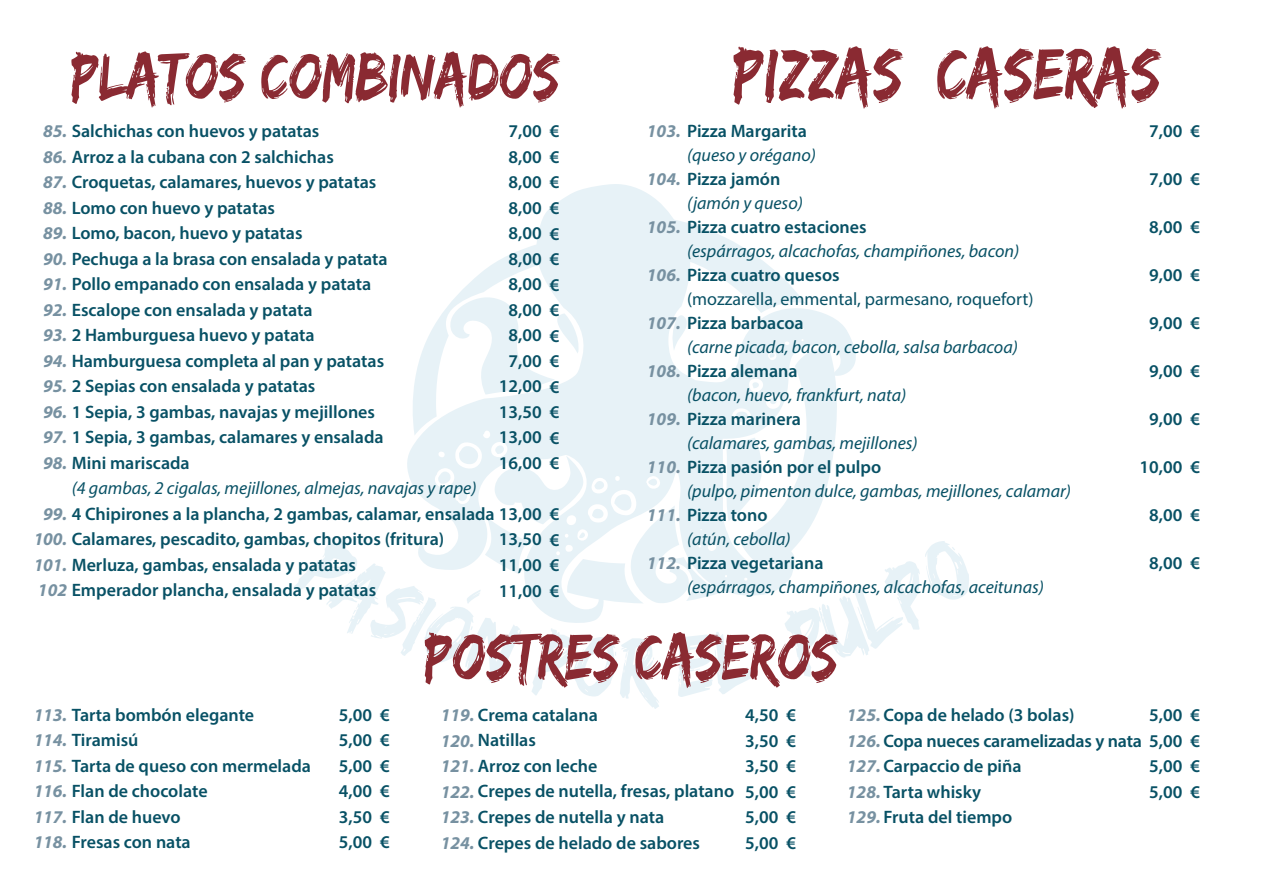
<style>
.page{position:relative;width:1263px;height:893px;background:#fff}
.page>*{position:absolute;margin:0;border:0;box-sizing:border-box;transform-origin:0 0}
.t1{font:75px "Edo SZ";color:#8a2a32;scale:.82 1}
.t2{font:67.5px "Edo SZ";color:#8a2a32;scale:.82 1}
.t3{font:600 18px/25.5px "Myriad Pro";color:#085165;text-align:justify}
.t4{font:italic 18px/25.5px "Myriad Pro";color:#085165}
.t5{font:18px "Myriad Pro";color:#085165}
.s1{font-weight:700;font-style:italic;color:#7791a1}
.s2{font-weight:700;color:#7791a1}
.s3{font-weight:600;font-style:normal}
</style>
<div class="page">
<svg style="left:457px;top:184px;width:342px;height:112px;fill:#e7f2f7"></svg>
<svg style="left:294px;top:296px;width:675px;height:413px"></svg>
<h2 class="t2" style="left:71px;top:37px;width:597px">PLATOS COMBINADOS</h2>
<p class="t3" style="left:43px;top:118px;width:278px"><span class="s1">85.</span> Salchichas con huevos y patatas</p>
<p class="t3" style="left:43px;top:144px;width:292px"><span class="s1">86.</span> Arroz a la cubana con 2 salchichas</p>
<p class="t3" style="left:43px;top:169px;width:335px"><span class="s1">87.</span> Croquetas, calamares, huevos y patatas</p>
<p class="t3" style="left:43px;top:195px;width:233px"><span class="s1">88.</span> Lomo con huevo y patatas</p>
<p class="t3" style="left:43px;top:220px;width:261px"><span class="s1">89.</span> Lomo, bacon, huevo y patatas</p>
<p class="t3" style="left:43px;top:246px;width:346px"><span class="s1">90.</span> Pechuga a la brasa con ensalada y patata</p>
<p class="t3" style="left:43px;top:271px;width:330px"><span class="s1">91.</span> Pollo empanado con ensalada y patata</p>
<p class="t3" style="left:43px;top:297px;width:271px"><span class="s1">92.</span> Escalope con ensalada y patata</p>
<p class="t3" style="left:43px;top:322px;width:273px"><span class="s1">93.</span> 2 Hamburguesa huevo y patata</p>
<p class="t3" style="left:43px;top:348px;width:343px"><span class="s1">94.</span> Hamburguesa completa al pan y patatas</p>
<p class="t3" style="left:43px;top:373px;width:274px"><span class="s1">95.</span> 2 Sepias con ensalada y patatas</p>
<p class="t3" style="left:43px;top:399px;width:334px"><span class="s1">96.</span> 1 Sepia, 3 gambas, navajas y mejillones</p>
<p class="t3" style="left:43px;top:424px;width:342px"><span class="s1">97.</span> 1 Sepia, 3 gambas, calamares y ensalada</p>
<p class="t4" style="left:72px;top:450px;width:406px;text-indent:-29px"><span class="s2">98.</span> <span class="s3">Mini mariscada<br></span>(4 gambas, 2 cigalas, mejillones, almejas, navajas y rape)</p>
<p class="t3" style="left:33px;top:501px;width:510px;text-align:left;text-indent:10px"><span class="s1">99.</span> 4 Chipirones a la plancha, 2 gambas, calamar, ensalada 13,00<br><span class="s1">100.</span> Calamares, pescadito, gambas, chopitos (fritura)<br><span class="s1">101.</span> Merluza, gambas, ensalada y patatas<br><span class="s1">102</span> Emperador plancha, ensalada y patatas</p>
<p class="t3" style="left:499px;top:118px;width:44px;text-align:center">7,00<br>8,00<br>8,00<br>8,00<br>8,00<br>8,00<br>8,00<br>8,00<br>8,00<br>7,00<br>12,00<br>13,50<br>13,00<br>16,00</p>
<p class="t3" style="left:550px;top:118px;width:11px">€ € € € € € € € € € € € € €</p>
<p class="t3" style="left:550px;top:501px;width:11px">€ € € €</p>
<p class="t3" style="left:499px;top:526px;width:44px">13,50<br>11,00<br>11,00</p>
<h1 class="t1" style="left:733px;top:30px;width:523px">PIZZAS CASERAS</h1>
<p class="t3" style="left:647px;top:118px;width:162px"><span class="s1">103.</span> Pizza Margarita</p>
<p class="t4" style="left:687px;top:142px;width:130px">(queso y orégano)</p>
<p class="t3" style="left:647px;top:166px;width:135px"><span class="s1">104.</span> Pizza jamón</p>
<p class="t4" style="left:687px;top:190px;width:117px">(jamón y queso)</p>
<p class="t3" style="left:647px;top:214px;width:221px"><span class="s1">105.</span> Pizza cuatro estaciones</p>
<p class="t4" style="left:687px;top:238px;width:334px">(espárragos, alcachofas, champiñones, bacon)</p>
<p class="t3" style="left:647px;top:262px;width:194px"><span class="s1">106.</span> Pizza cuatro quesos</p>
<p class="t5" style="left:687px;top:288px;width:348px">(mozzarella, emmental, parmesano, roquefort)</p>
<p class="t3" style="left:647px;top:310px;width:158px"><span class="s1">107.</span> Pizza barbacoa</p>
<p class="t4" style="left:687px;top:334px;width:332px">(carne picada, bacon, cebolla, salsa barbacoa)</p>
<p class="t3" style="left:647px;top:358px;width:152px"><span class="s1">108.</span> Pizza alemana</p>
<p class="t4" style="left:687px;top:382px;width:221px">(bacon, huevo, frankfurt, nata)</p>
<p class="t3" style="left:647px;top:406px;width:156px"><span class="s1">109.</span> Pizza marinera</p>
<p class="t4" style="left:687px;top:430px;width:232px">(calamares, gambas, mejillones)</p>
<p class="t3" style="left:647px;top:454px;width:236px"><span class="s1">110.</span> Pizza pasión por el pulpo</p>
<p class="t4" style="left:687px;top:478px;width:385px">(pulpo, pimenton dulce, gambas, mejillones, calamar)</p>
<p class="t3" style="left:647px;top:502px;width:122px"><span class="s1">111.</span> Pizza tono</p>
<p class="t4" style="left:687px;top:526px;width:105px">(atún, cebolla)</p>
<p class="t3" style="left:647px;top:550px;width:178px"><span class="s1">112.</span> Pizza vegetariana</p>
<p class="t4" style="left:687px;top:574px;width:358px">(espárragos, champiñones, alcachofas, aceitunas)</p>
<p class="t3" style="left:1149px;top:118px;width:35px">7,00</p>
<p class="t3" style="left:1149px;top:166px;width:35px">7,00</p>
<p class="t3" style="left:1149px;top:214px;width:35px">8,00</p>
<p class="t3" style="left:1149px;top:262px;width:35px">9,00</p>
<p class="t3" style="left:1149px;top:310px;width:35px">9,00</p>
<p class="t3" style="left:1149px;top:358px;width:35px">9,00</p>
<p class="t3" style="left:1149px;top:406px;width:35px">9,00</p>
<p class="t3" style="left:1139px;top:454px;width:44px">10,00</p>
<p class="t3" style="left:1149px;top:502px;width:35px">8,00</p>
<p class="t3" style="left:1149px;top:550px;width:35px">8,00</p>
<p class="t3" style="left:1190px;top:118px;width:11px">€</p>
<p class="t3" style="left:1190px;top:166px;width:11px">€</p>
<p class="t3" style="left:1190px;top:214px;width:11px">€</p>
<p class="t3" style="left:1190px;top:262px;width:11px">€</p>
<p class="t3" style="left:1190px;top:310px;width:11px">€</p>
<p class="t3" style="left:1190px;top:358px;width:11px">€</p>
<p class="t3" style="left:1190px;top:406px;width:11px">€</p>
<p class="t3" style="left:1190px;top:454px;width:11px">€</p>
<p class="t3" style="left:1190px;top:502px;width:11px">€</p>
<p class="t3" style="left:1190px;top:550px;width:11px">€</p>
<h2 class="t2" style="left:424px;top:617px;width:505px">POSTRES CASEROS</h2>
<p class="t3" style="left:33px;top:702px;width:279px;text-align:left"><span class="s1">113.</span> Tarta bombón elegante<br><span class="s1">114.</span> Tiramisú<br><span class="s1">115.</span> Tarta de queso con mermelada<br><span class="s1">116.</span> Flan de chocolate<br><span class="s1">117.</span> Flan de huevo<br><span class="s1">118.</span> Fresas con nata</p>
<p class="t3" style="left:339px;top:702px;width:35px">5,00<br>5,00<br>5,00<br>4,00<br>3,50<br>5,00</p>
<p class="t3" style="left:380px;top:702px;width:11px">€ € € € € €</p>
<p class="t3" style="left:441px;top:702px;width:295px;text-align:left"><span class="s1">119.</span> Crema catalana<br><span class="s1">120.</span> Natillas<br><span class="s1">121.</span> Arroz con leche<br><span class="s1">122.</span> Crepes de nutella, fresas, platano<br><span class="s1">123.</span> Crepes de nutella y nata<br><span class="s1">124.</span> Crepes de helado de sabores</p>
<p class="t3" style="left:745px;top:702px;width:35px">4,50<br>3,50<br>3,50<br>5,00<br>5,00<br>5,00</p>
<p class="t3" style="left:786px;top:702px;width:11px">€ € € € € €</p>
<p class="t3" style="left:847px;top:702px;width:337px;text-align:left"><span class="s1">125.</span>Copa de helado (3 bolas)<br><span class="s1">126.</span> Copa nueces caramelizadas y nata 5,00<br><span class="s1">127.</span>Carpaccio de piña<br><span class="s1">128.</span>Tarta whisky<br><span class="s1">129.</span>Fruta del tiempo</p>
<p class="t3" style="left:1149px;top:702px;width:35px">5,00</p>
<p class="t3" style="left:1149px;top:753px;width:35px">5,00<br>5,00</p>
<p class="t3" style="left:1190px;top:702px;width:11px">€ € € €</p>
</div>
